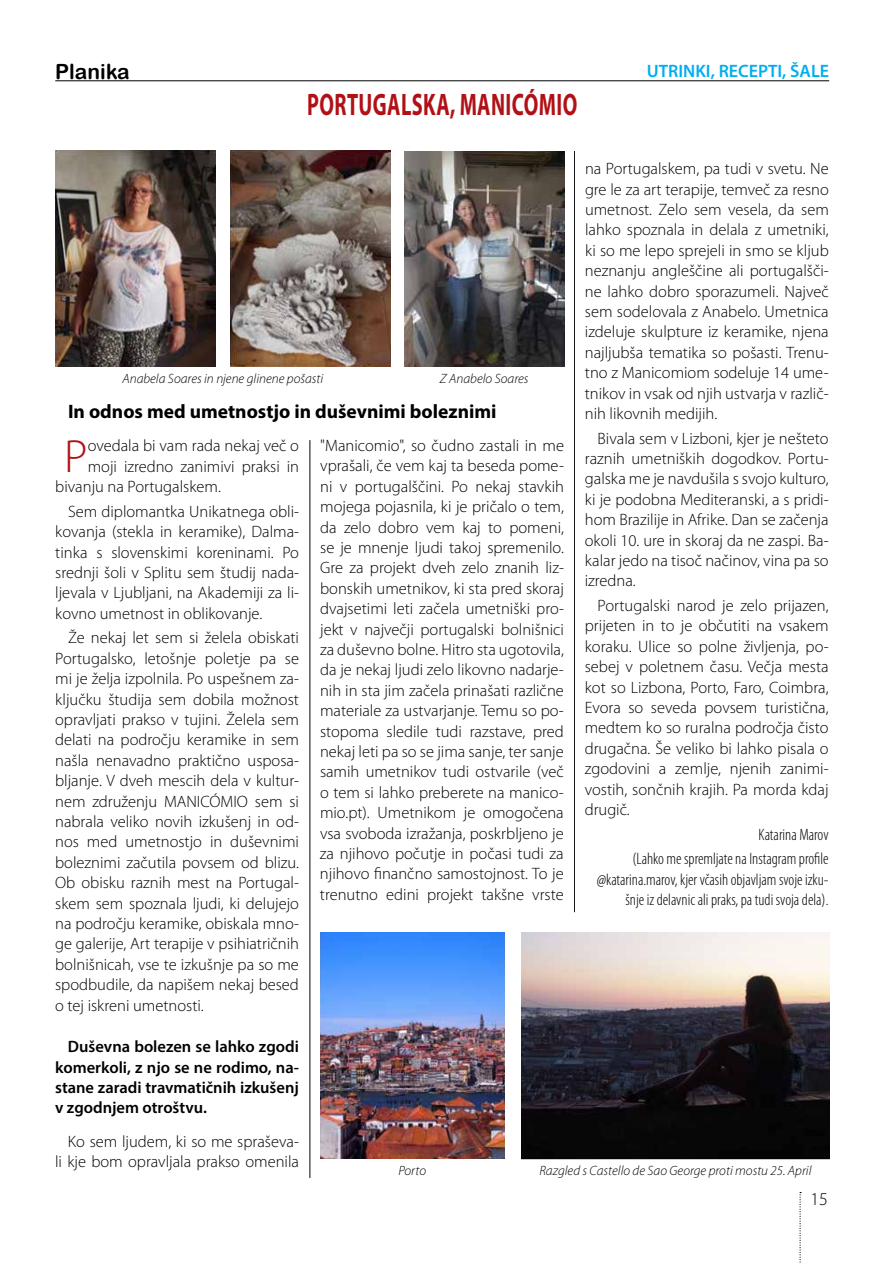
<style>
.page{position:relative;width:893px;height:1263px;background:#fff}
.page>*{position:absolute;margin:0;border:0;box-sizing:border-box;transform-origin:0 0}
.t1{font:300 46.8px "Myriad Pro";color:#b11116}
.t2{font:700 31.2px "Myriad Pro";letter-spacing:.02em;color:#b11116;scale:.65 1}
.t3{font:21px "Arial Rounded MT Bold";color:#000}
.t4{font:700 19.5px "Myriad Pro";color:#000}
.t5{font:600 18px "Myriad Pro";color:#00aeef}
.t6{font:300 18px "Myriad Pro";color:#000}
.t7{font:300 16.5px/20.4px "Myriad Pro";color:#000;text-align:justify}
.t8{font:300 condensed 16.5px/24.6px "Myriad Pro";color:#000;text-align:right}
.t9{font:600 16.5px/20.4px "Myriad Pro";color:#000;text-align:justify}
.t10{font:italic 300 13.5px "Myriad Pro";color:#000}
</style>
<div class="page">
<hr style="left:55px;top:81px;width:774px;height:1px;background:#000">
<svg style="left:799px;top:1192px;width:2px;height:71px"></svg>
<hr style="left:574px;top:151px;width:1px;height:761px;background:#000">
<hr style="left:310px;top:440px;width:1px;height:738px;background:#000">
<img style="left:522px;top:932px;width:307px;height:227px">
<img style="left:320px;top:932px;width:184px;height:227px">
<img style="left:56px;top:151px;width:160px;height:215px">
<img style="left:231px;top:151px;width:159px;height:215px">
<img style="left:404px;top:152px;width:160px;height:215px">
<p class="t3" style="left:55px;top:59px;width:76px">Planika</p>
<p class="t5" style="left:647px;top:59px;width:184px">UTRINKI, RECEPTI, ŠALE</p>
<h2 class="t2" style="left:307px;top:84px;width:417px">PORTUGALSKA, MANICÓMIO</h2>
<p class="t7" style="left:585px;top:159px;width:245px">na Portugalskem, pa tudi v svetu. Ne gre le za art terapije, temveč za resno umetnost. Zelo sem vesela, da sem lahko spoznala in delala z umetniki, ki so me lepo sprejeli in smo se kljub neznanju angleščine ali portugalšči&shy;ne lahko dobro sporazumeli. Največ sem sodelovala z Anabelo. Umetnica izdeluje skulpture iz keramike, njena najljubša tematika so pošasti. Trenu&shy;tno z Manicomiom sodeluje 14 ume&shy;tnikov in vsak od njih ustvarja v različ&shy;nih likovnih medijih.</p>
<p class="t7" style="left:585px;top:428px;width:245px;text-indent:13px">Bivala sem v Lizboni, kjer je nešteto raznih umetniških dogodkov. Portu&shy;galska me je navdušila s svojo kulturo, ki je podobna Mediteranski, a s pridi&shy;hom Brazilije in Afrike. Dan se začenja okoli 10. ure in skoraj da ne zaspi. Ba&shy;kalar jedo na tisoč načinov, vina pa so izredna.</p>
<p class="t7" style="left:585px;top:596px;width:245px;text-indent:13px">Portugalski narod je zelo prijazen, prijeten in to je občutiti na vsakem koraku. Ulice so polne življenja, po&shy;sebej v poletnem času. Večja mesta kot so Lizbona, Porto, Faro, Coimbra, Evora so seveda povsem turistična, medtem ko so ruralna področja čisto drugačna. Še veliko bi lahko pisala o zgodovini a zemlje, njenih zanimi&shy;vostih, sončnih krajih. Pa morda kdaj drugič.</p>
<p class="t8" style="left:632px;top:822px;width:198px">Katarina Marov<br>(Lahko me spremljate na Instagram profile</p>
<p class="t8" style="left:597px;top:869px;width:233px;line-height:20.4px">@katarina.marov, kjer včasih objavljam svoje izku&shy;šnje iz delavnic ali praks, pa tudi svoja dela).</p>
<p class="t10" style="left:122px;top:370px;width:202px">Anabela Soares in njene glinene pošasti</p>
<p class="t10" style="left:440px;top:370px;width:90px">Z Anabelo Soares</p>
<p class="t4" style="left:68px;top:399px;width:430px">In odnos med umetnostjo in duševnimi boleznimi</p>
<h1 class="t1" style="left:64px;top:430px;width:25px">P</h1>
<p class="t7" style="left:88px;top:436px;width:213px">ovedala bi vam rada nekaj več o</p>
<p class="t7" style="left:320px;top:436px;width:246px">"Manicomio", so čudno zastali in me vprašali, če vem kaj ta beseda pome&shy;ni v portugalščini. Po nekaj stavkih mojega pojasnila, ki je pričalo o tem, da zelo dobro vem kaj to pomeni, se je mnenje ljudi takoj spremenilo.<br>Gre za projekt dveh zelo znanih liz&shy;bonskih umetnikov, ki sta pred skoraj dvajsetimi leti začela umetniški pro&shy;jekt v največji portugalski bolnišnici za duševno bolne. Hitro sta ugotovila, da je nekaj ljudi zelo likovno nadarje&shy;nih in sta jim začela prinašati različne materiale za ustvarjanje. Temu so po&shy;stopoma sledile tudi razstave, pred nekaj leti pa so se jima sanje, ter sanje samih umetnikov tudi ostvarile (več o tem si lahko preberete na manico&shy;mio.pt). Umetnikom je omogočena vsa svoboda izražanja, poskrbljeno je za njihovo počutje in počasi tudi za njihovo finančno samostojnost. To je trenutno edini projekt takšne vrste</p>
<p class="t7" style="left:88px;top:456px;width:213px">moji izredno zanimivi praksi in</p>
<p class="t7" style="left:55px;top:477px;width:167px">bivanju na Portugalskem.</p>
<p class="t7" style="left:55px;top:501px;width:245px;text-indent:13px">Sem diplomantka Unikatnega obli&shy;kovanja (stekla in keramike), Dalma&shy;tinka s slovenskimi koreninami. Po srednji šoli v Splitu sem študij nada&shy;ljevala v Ljubljani, na Akademiji za li&shy;kovno umetnost in oblikovanje.</p>
<p class="t7" style="left:55px;top:628px;width:245px;text-indent:13px">Že nekaj let sem si želela obiskati Portugalsko, letošnje poletje pa se mi je želja izpolnila. Po uspešnem za&shy;ključku študija sem dobila možnost opravljati prakso v tujini. Želela sem delati na področju keramike in sem našla nenavadno praktično usposa&shy;bljanje. V dveh mescih dela v kultur&shy;nem združenju MANICÓMIO sem si nabrala veliko novih izkušenj in od&shy;nos med umetnostjo in duševnimi boleznimi začutila povsem od blizu.<br>Ob obisku raznih mest na Portugal&shy;skem sem spoznala ljudi, ki delujejo na področju keramike, obiskala mno&shy;ge galerije, Art terapije v psihiatričnih bolnišnicah, vse te izkušnje pa so me spodbudile, da napišem nekaj besed o tej iskreni umetnosti.</p>
<p class="t9" style="left:55px;top:1036px;width:245px;text-indent:13px">Duševna bolezen se lahko zgodi komerkoli, z njo se ne rodimo, na&shy;stane zaradi travmatičnih izkušenj v zgodnjem otroštvu.</p>
<p class="t7" style="left:55px;top:1131px;width:245px;text-align:right">Ko sem ljudem, ki so me spraševa-<br>li kje bom opravljala prakso omenila</p>
<p class="t10" style="left:398px;top:1162px;width:29px">Porto</p>
<p class="t10" style="left:539px;top:1162px;width:274px">Razgled s Castello de Sao George proti mostu 25. April</p>
<p class="t6" style="left:810px;top:1189px;width:19px">15</p>
</div>
